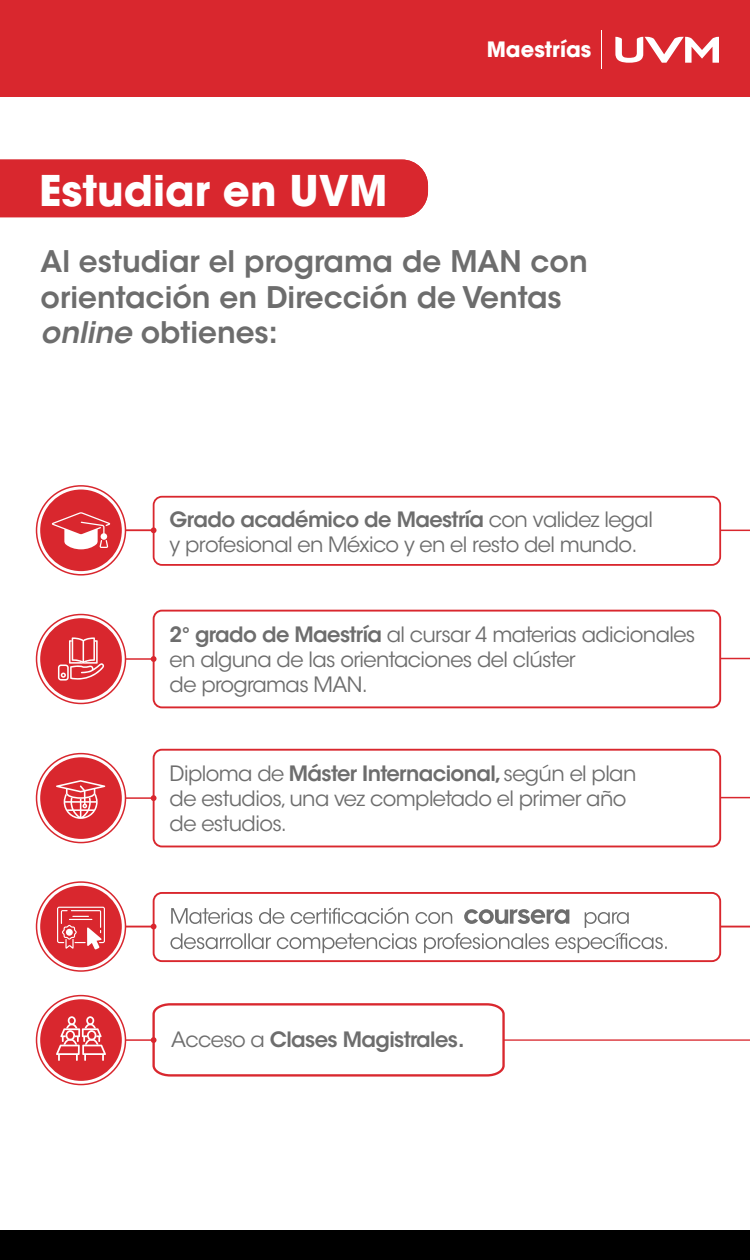
<style>
.page{position:relative;width:750px;height:1260px;background:#fff}
.page>*{position:absolute;margin:0;border:0;box-sizing:border-box;transform-origin:0 0}
.t1{font:700 42px "ITC Avant Garde Std";color:#fff}
.t2{font:600 29.55px/35.4px "ITC Avant Garde Std";color:#6d6d6d}
.t3{font:21px/25.2px "ITC Avant Garde Std";letter-spacing:-.03em;color:#6d6d6d}
.t4{font:600 21px "ITC Avant Garde Std";letter-spacing:-.03em;color:#6d6d6d}
.t5{font:700 21px "ITC Avant Garde Std";color:#fff}
.s1{font-style:italic}
.s2{font-weight:600}
.s3{font-weight:400}
</style>
<div class="page">
<div style="left:0;top:0;width:750px;height:97px;background:#d9272e"></div>
<hr style="left:601px;top:30px;width:1px;height:39px;background:#fff">
<svg style="left:615px;top:37px;width:104px;height:26px"></svg>
<div style="left:0;top:1230px;width:750px;height:30px;background:#000"></div>
<div style="left:0;top:160px;width:428px;height:57px;background:#d9272e"></div>
<div style="left:40px;top:490px;width:82px;height:81px;background:#d9272e;border-radius:50%"></div>
<svg style="left:52px;top:512px;width:58px;height:37px"></svg>
<div style="left:36px;top:485px;width:90px;height:91px;border:2px solid #d9272e;border-radius:50%"></div>
<svg style="left:125px;top:527px;width:32px;height:6px"></svg>
<hr style="left:720px;top:530px;width:30px;height:1px;background:#d9272e">
<div style="left:153px;top:496px;width:568px;height:70px;border:2px solid #d9272e;border-radius:8px"></div>
<div style="left:153px;top:610px;width:568px;height:98px;border:2px solid #d9272e;border-radius:8px"></div>
<svg style="left:151px;top:656px;width:6px;height:6px"></svg>
<div style="left:40px;top:618px;width:82px;height:82px;background:#d9272e;border-radius:50%"></div>
<div style="left:36px;top:614px;width:90px;height:90px;border:2px solid #d9272e;border-radius:50%"></div>
<hr style="left:125px;top:658px;width:29px;height:2px;background:#d9272e">
<hr style="left:720px;top:658px;width:30px;height:1px;background:#d9272e">
<svg style="left:58px;top:637px;width:46px;height:44px"></svg>
<div style="left:153px;top:749px;width:568px;height:98px;border:2px solid #d9272e;border-radius:8px"></div>
<svg style="left:151px;top:795px;width:6px;height:6px"></svg>
<div style="left:40px;top:757px;width:82px;height:82px;background:#d9272e;border-radius:50%"></div>
<div style="left:36px;top:753px;width:90px;height:90px;border:2px solid #d9272e;border-radius:50%"></div>
<hr style="left:125px;top:797px;width:29px;height:2px;background:#d9272e">
<hr style="left:720px;top:797px;width:30px;height:1px;background:#d9272e">
<div style="left:40px;top:999px;width:82px;height:82px;background:#d9272e;border-radius:50%"></div>
<div style="left:36px;top:995px;width:90px;height:90px;border:2px solid #d9272e;border-radius:50%"></div>
<hr style="left:125px;top:1039px;width:29px;height:2px;background:#d9272e">
<hr style="left:504px;top:1039px;width:246px;height:2px;background:#d9272e">
<svg style="left:151px;top:1003px;width:355px;height:74px"></svg>
<svg style="left:56px;top:1016px;width:50px;height:45px"></svg>
<hr style="left:720px;top:926px;width:30px;height:1px;background:#d9272e">
<div style="left:153px;top:892px;width:568px;height:70px;border:2px solid #d9272e;border-radius:8px"></div>
<div style="left:40px;top:886px;width:82px;height:81px;background:#d9272e;border-radius:50%"></div>
<div style="left:36px;top:881px;width:90px;height:91px;border:2px solid #d9272e;border-radius:50%"></div>
<svg style="left:125px;top:924px;width:32px;height:5px"></svg>
<svg style="left:57px;top:907px;width:48px;height:42px"></svg>
<svg style="left:170px;top:907px;width:497px;height:46px"></svg>
<svg style="left:56px;top:780px;width:50px;height:64px"></svg>
<h1 class="t1" style="left:41px;top:163px;width:350px">Estudiar en UVM</h1>
<p class="t5" style="left:487px;top:36px;width:106px">Maestrías</p>
<h2 class="t2" style="left:41px;top:244px;width:549px">Al estudiar el programa de MAN con orientación en Dirección de Ventas <span class="s1">online</span> obtienes:</h2>
<p class="t3" style="left:170px;top:507px;width:485px"><span class="s2">Grado académico de Maestría</span> con validez legal y profesional en México y en el resto del mundo.</p>
<p class="t3" style="left:170px;top:622px;width:527px"><span class="s2">2° grado de Maestría</span> al cursar 4 materias adicionales en alguna de las orientaciones del clúster<br>de programas MAN.</p>
<p class="t3" style="left:170px;top:761px;width:468px">Diploma de <span class="s2">Máster Internacional,</span>según el plan de estudios, una vez completado el primer año de estudios.</p>
<p class="t4" style="left:171px;top:1026px;width:295px"><span class="s3">Acceso a</span> Clases Magistrales.</p>
</div>
